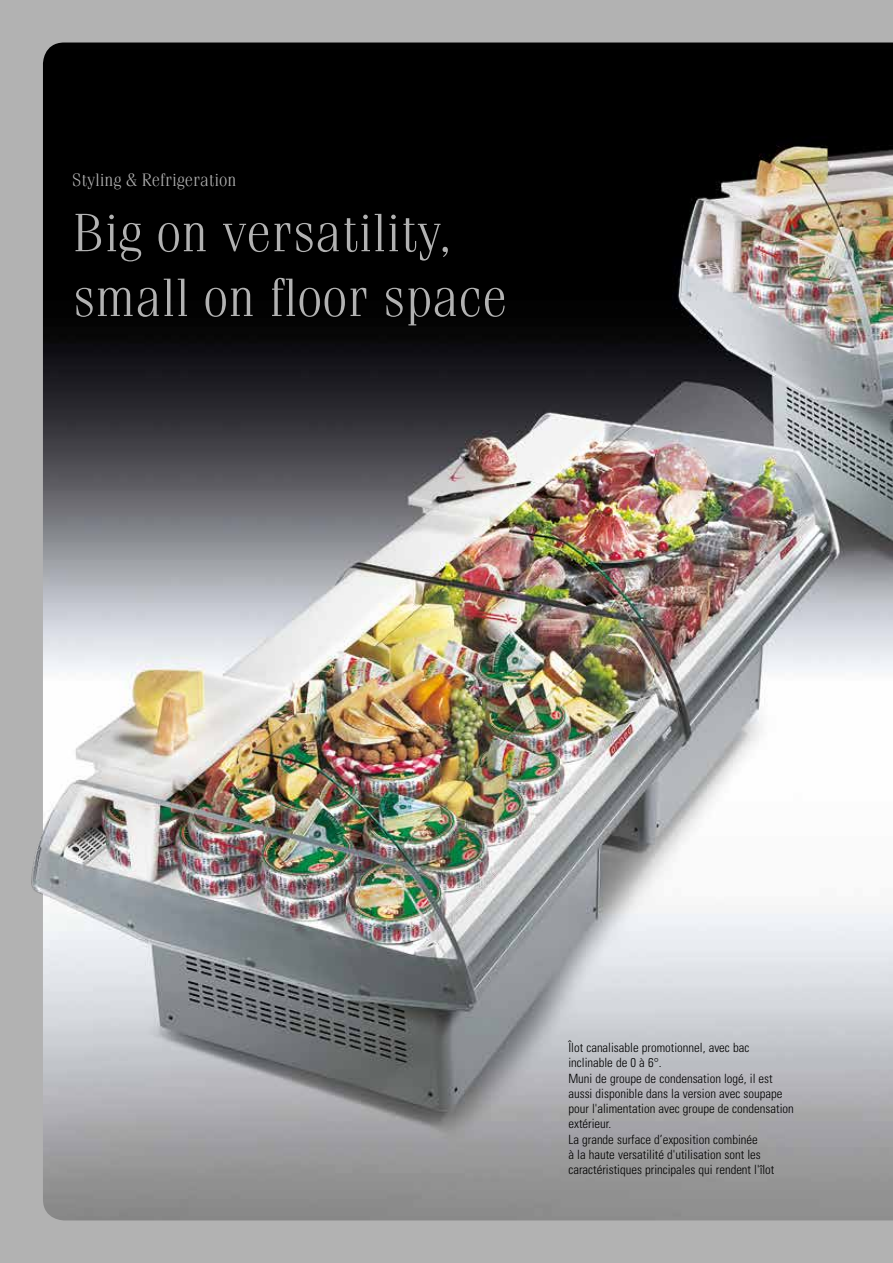
<style>
.page{position:relative;width:893px;height:1263px;background:#fff}
.page>*{position:absolute;margin:0;border:0;box-sizing:border-box;transform-origin:0 0}
.t1{font:300 54px/64.8px "Fenice";color:#b2b2b2}
.t2{font:300 18px "Fenice";color:#b2b2b2}
.t3{font:300 condensed 12.75px/15.3px "Univers";color:#000}
</style>
<div class="page">
<img style="left:0;top:0;width:893px;height:1263px">
<h2 class="t2" style="left:72px;top:170px;width:166px">Styling &amp; Refrigeration</h2>
<h1 class="t1" style="left:72px;top:200px;width:436px">Big on versatility, small on floor space</h1>
<p class="t3" style="left:568px;top:1040px;width:227px">Îlot canalisable promotionnel, avec bac inclinable de 0 à 6°.<br>Muni de groupe de condensation logé, il est aussi disponible dans la version avec soupape pour l'alimentation avec groupe de condensation extérieur.<br>La grande surface d’exposition combinée<br>à la haute versatilité d'utilisation sont les caractéristiques principales qui rendent l'îlot</p>
</div>
